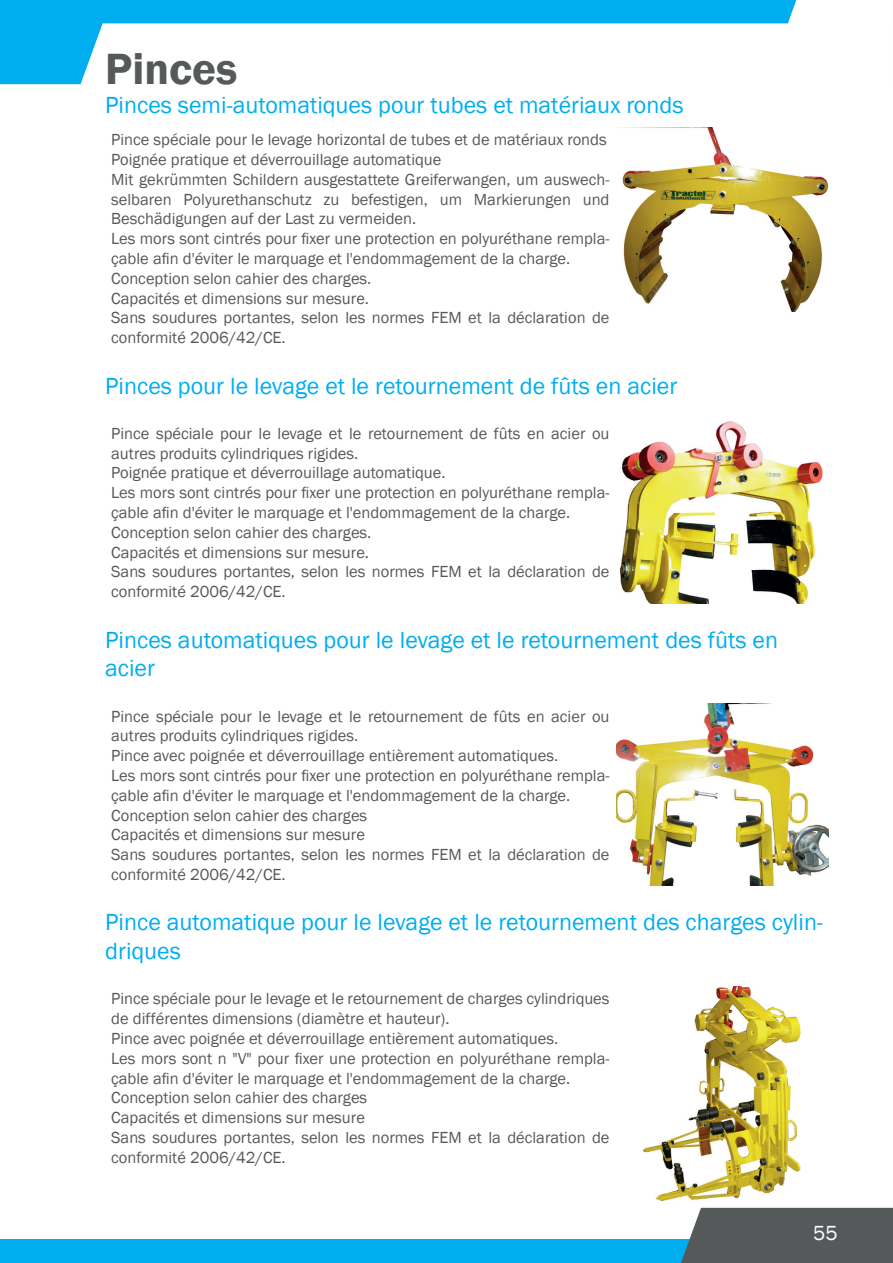
<style>
.page{position:relative;width:893px;height:1263px;background:#fff}
.page>*{position:absolute;margin:0;border:0;box-sizing:border-box;transform-origin:0 0}
.t1{font:600 45px "Franklin Gothic";color:#55595a}
.t2{font:24px/28.8px "Franklin Gothic";color:#00aeef}
.t3{font:21px "Franklin Gothic";color:#fff}
.t4{font:16.5px/19.8px "Franklin Gothic";color:#55595a}
</style>
<div class="page">
<svg style="left:0;top:0;width:797px;height:84px"></svg>
<img style="left:622px;top:128px;width:206px;height:183px">
<img style="left:620px;top:421px;width:203px;height:182px">
<img style="left:616px;top:704px;width:212px;height:182px">
<img style="left:644px;top:987px;width:157px;height:214px">
<div style="left:0;top:1239px;width:893px;height:24px;background:#00aeef"></div>
<div style="left:681px;top:1208px;width:212px;height:55px;background:#55595a"></div>
<h1 class="t1" style="left:105px;top:41px;width:134px">Pinces</h1>
<h2 class="t2" style="left:105px;top:91px;width:580px">Pinces semi-automatiques pour tubes et matériaux ronds</h2>
<p class="t4" style="left:111px;top:130px;width:500px">Pince spéciale pour le levage horizontal de tubes et de matériaux ronds Poignée pratique et déverrouillage automatique<br>Mit gekrümmten Schildern ausgestattete Greiferwangen, um auswech&shy;selbaren Polyurethanschutz zu befestigen, um Markierungen und Beschädigungen auf der Last zu vermeiden.<br>Les mors sont cintrés pour fixer une protection en polyuréthane rempla&shy;çable afin d'éviter le marquage et l'endommagement de la charge.<br>Conception selon cahier des charges.<br>Capacités et dimensions sur mesure.<br>Sans soudures portantes, selon les normes FEM et la déclaration de conformité 2006/42/CE.</p>
<h2 class="t2" style="left:105px;top:372px;width:573px">Pinces pour le levage et le retournement de fûts en acier</h2>
<p class="t4" style="left:111px;top:424px;width:500px">Pince spéciale pour le levage et le retournement de fûts en acier ou autres produits cylindriques rigides.<br>Poignée pratique et déverrouillage automatique.<br>Les mors sont cintrés pour fixer une protection en polyuréthane rempla&shy;çable afin d'éviter le marquage et l'endommagement de la charge.<br>Conception selon cahier des charges.<br>Capacités et dimensions sur mesure.<br>Sans soudures portantes, selon les normes FEM et la déclaration de conformité 2006/42/CE.</p>
<h2 class="t2" style="left:105px;top:626px;width:674px">Pinces automatiques pour le levage et le retournement des fûts en acier</h2>
<p class="t4" style="left:111px;top:706px;width:500px">Pince spéciale pour le levage et le retournement de fûts en acier ou autres produits cylindriques rigides.<br>Pince avec poignée et déverrouillage entièrement automatiques.<br>Les mors sont cintrés pour fixer une protection en polyuréthane rempla&shy;çable afin d'éviter le marquage et l'endommagement de la charge.<br>Conception selon cahier des charges<br>Capacités et dimensions sur mesure<br>Sans soudures portantes, selon les normes FEM et la déclaration de conformité 2006/42/CE.</p>
<h2 class="t2" style="left:105px;top:908px;width:719px">Pince automatique pour le levage et le retournement des charges cylin&shy;driques</h2>
<p class="t4" style="left:111px;top:989px;width:500px">Pince spéciale pour le levage et le retournement de charges cylindriques de différentes dimensions (diamètre et hauteur).<br>Pince avec poignée et déverrouillage entièrement automatiques.<br>Les mors sont n "V" pour fixer une protection en polyuréthane rempla&shy;çable afin d'éviter le marquage et l'endommagement de la charge.<br>Conception selon cahier des charges<br>Capacités et dimensions sur mesure<br>Sans soudures portantes, selon les normes FEM et la déclaration de conformité 2006/42/CE.</p>
<p class="t3" style="left:813px;top:1219px;width:26px">55</p>
</div>
